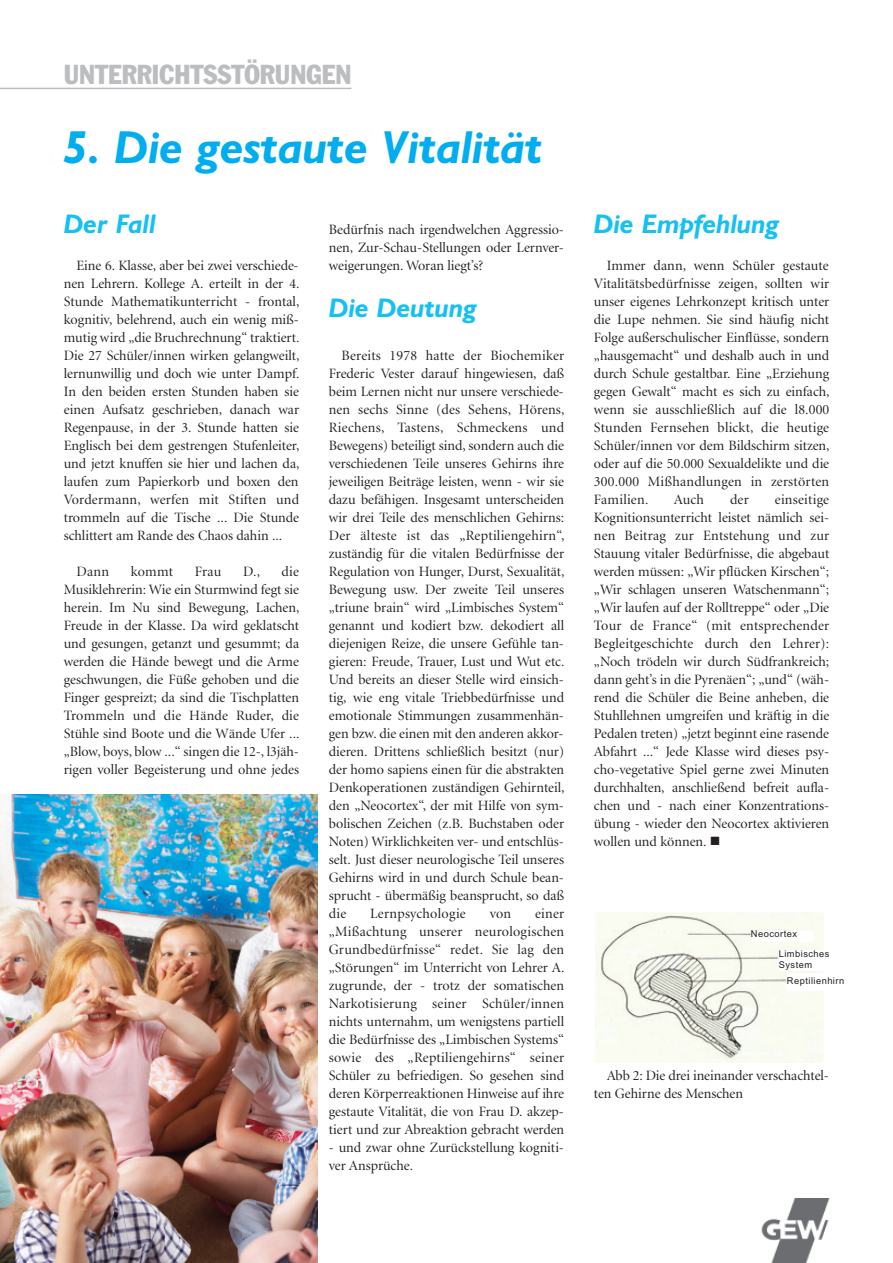
<style>
.page{position:relative;width:893px;height:1263px;background:#fff}
.page>*{position:absolute;margin:0;border:0;box-sizing:border-box;transform-origin:0 0}
.t1{font:italic 700 46.35px "Humanist 521 BT";color:#00aeef}
.t2{font:italic 700 27px "Humanist 521 BT";color:#15c0f2}
.t3{font:27px "Franklin Gothic Condensed";color:#bcbdc0}
.t4{font:14.25px/18px "Minion Display";color:#231f20;text-align:justify}
.t5{font:14.25px "Minion Display";letter-spacing:.02em;color:#231f20}
.t6{font:9.3px/19.8px "Arial";letter-spacing:.05em;color:#231f20}
</style>
<div class="page">
<hr style="left:0;top:88px;width:351px;height:1px;background:#bcbdc0">
<img style="left:761px;top:1198px;width:69px;height:65px">
<img style="left:595px;top:913px;width:228px;height:150px">
<div style="left:751px;top:931px;width:63px;height:10px;background:#fff"></div>
<div style="left:779px;top:950px;width:62px;height:21px;background:#fff"></div>
<div style="left:787px;top:973px;width:63px;height:17px;background:#fff"></div>
<img style="left:0;top:794px;width:318px;height:469px">
<h2 class="t3" style="left:64px;top:59px;width:289px">UNTERRICHTSSTÖRUNGEN</h2>
<h1 class="t1" style="left:64px;top:120px;width:480px">5. Die gestaute Vitalität</h1>
<h2 class="t2" style="left:64px;top:208px;width:94px">Der Fall</h2>
<p class="t4" style="left:64px;top:257px;width:237px;text-indent:13px">Eine 6. Klasse, aber bei zwei verschiede&shy;nen Lehrern. Kollege A. erteilt in der 4.<br>Stunde Mathematikunterricht - frontal, kognitiv, belehrend, auch ein wenig miß&shy;mutig wird „die Bruchrechnung“ traktiert.<br>Die 27 Schüler/innen wirken gelangweilt, lernunwillig und doch wie unter Dampf.<br>In den beiden ersten Stunden haben sie einen Aufsatz geschrieben, danach war Regenpause, in der 3. Stunde hatten sie Englisch bei dem gestrengen Stufenleiter, und jetzt knuffen sie hier und lachen da, laufen zum Papierkorb und boxen den Vordermann, werfen mit Stiften und trommeln auf die Tische ... Die Stunde schlittert am Rande des Chaos dahin ...</p>
<p class="t4" style="left:77px;top:563px;width:34px">Dann</p>
<p class="t4" style="left:131px;top:563px;width:44px">kommt</p>
<p class="t4" style="left:195px;top:563px;width:28px">Frau</p>
<p class="t4" style="left:243px;top:563px;width:18px">D.,</p>
<p class="t4" style="left:64px;top:563px;width:237px;text-indent:218px">die Musiklehrerin: Wie ein Sturmwind fegt sie herein. Im Nu sind Bewegung, Lachen, Freude in der Klasse. Da wird geklatscht und gesungen, getanzt und gesummt; da werden die Hände bewegt und die Arme geschwungen, die Füße gehoben und die Finger gespreizt; da sind die Tischplatten Trommeln und die Hände Ruder, die Stühle sind Boote und die Wände Ufer ... „Blow, boys, blow ...“ singen die 12-, l3jäh&shy;rigen voller Begeisterung und ohne jedes</p>
<p class="t4" style="left:329px;top:221px;width:237px">Bedürfnis nach irgendwelchen Aggressio&shy;nen, Zur-Schau-Stellungen oder Lernver&shy;weigerungen. Woran liegt’s?</p>
<h2 class="t2" style="left:329px;top:292px;width:150px">Die Deutung</h2>
<p class="t4" style="left:329px;top:347px;width:237px;text-indent:13px">Bereits 1978 hatte der Biochemiker Frederic Vester darauf hingewiesen, daß beim Lernen nicht nur unsere verschiede&shy;nen sechs Sinne (des Sehens, Hörens, Riechens, Tastens, Schmeckens und Bewegens) beteiligt sind, sondern auch die verschiedenen Teile unseres Gehirns ihre jeweiligen Beiträge leisten, wenn - wir sie dazu befähigen. Insgesamt unterscheiden wir drei Teile des menschlichen Gehirns:<br>Der älteste ist das „Reptiliengehirn“, zuständig für die vitalen Bedürfnisse der Regulation von Hunger, Durst, Sexualität, Bewegung usw. Der zweite Teil unseres „triune brain“ wird „Limbisches System“ genannt und kodiert bzw. dekodiert all diejenigen Reize, die unsere Gefühle tan&shy;gieren: Freude, Trauer, Lust und Wut etc.<br>Und bereits an dieser Stelle wird einsich&shy;tig, wie eng vitale Triebbedürfnisse und emotionale Stimmungen zusammenhän&shy;gen bzw. die einen mit den anderen akkor&shy;dieren. Drittens schließlich besitzt (nur) der homo sapiens einen für die abstrakten Denkoperationen zuständigen Gehirnteil, den „Neocortex“, der mit Hilfe von sym&shy;bolischen Zeichen (z.B. Buchstaben oder Noten) Wirklichkeiten ver- und entschlüs&shy;selt. Just dieser neurologische Teil unseres Gehirns wird in und durch Schule bean&shy;sprucht - übermäßig beansprucht, so daß die</p>
<p class="t5" style="left:370px;top:907px;width:97px">Lernpsychologie</p>
<p class="t4" style="left:490px;top:905px;width:23px">von</p>
<p class="t4" style="left:329px;top:905px;width:237px;text-indent:206px">einer „Mißachtung unserer neurologischen Grundbedürfnisse“ redet. Sie lag den „Störungen“ im Unterricht von Lehrer A. zugrunde, der - trotz der somatischen Narkotisierung seiner Schüler/innen nichts unternahm, um wenigstens partiell die Bedürfnisse des „Limbischen Systems“ sowie des „Reptiliengehirns“ seiner Schüler zu befriedigen. So gesehen sind deren Körperreaktionen Hinweise auf ihre gestaute Vitalität, die von Frau D. akzep&shy;tiert und zur Abreaktion gebracht werden</p>
<p class="t4" style="left:329px;top:1139px;width:237px">- und zwar ohne Zurückstellung kogniti&shy;ver Ansprüche.</p>
<h2 class="t2" style="left:594px;top:208px;width:187px">Die Empfehlung</h2>
<p class="t4" style="left:594px;top:257px;width:237px;text-indent:13px">Immer dann, wenn Schüler gestaute Vitalitätsbedürfnisse zeigen, sollten wir unser eigenes Lehrkonzept kritisch unter die Lupe nehmen. Sie sind häufig nicht Folge außerschulischer Einflüsse, sondern „hausgemacht“ und deshalb auch in und durch Schule gestaltbar. Eine „Erziehung gegen Gewalt“ macht es sich zu einfach, wenn sie ausschließlich auf die l8.000<br>Stunden Fernsehen blickt, die heutige Schüler/innen vor dem Bildschirm sitzen, oder auf die 50.000 Sexualdelikte und die 300.000 Mißhandlungen in zerstörten Familien.</p>
<p class="t4" style="left:674px;top:491px;width:32px">Auch</p>
<p class="t4" style="left:730px;top:491px;width:20px">der</p>
<p class="t4" style="left:594px;top:491px;width:237px;text-indent:181px">einseitige Kognitionsunterricht leistet nämlich sei&shy;nen Beitrag zur Entstehung und zur Stauung vitaler Bedürfnisse, die abgebaut werden müssen: „Wir pflücken Kirschen“; „Wir schlagen unseren Watschenmann“; „Wir laufen auf der Rolltreppe“ oder „Die Tour de France“ (mit entsprechender Begleitgeschichte durch den Lehrer): „Noch trödeln wir durch Südfrankreich; dann geht’s in die Pyrenäen“; „und“ (wäh&shy;rend die Schüler die Beine anheben, die Stuhllehnen umgreifen und kräftig in die Pedalen treten) „jetzt beginnt eine rasende Abfahrt ...“ Jede Klasse wird dieses psy&shy;cho-vegetative Spiel gerne zwei Minuten durchhalten, anschließend befreit aufla&shy;chen und - nach einer Konzentrations&shy;übung - wieder den Neocortex aktivieren wollen und können.</p>
<p class="t6" style="left:779px;top:924px;width:52px;text-indent:-28px">Neocortex<br>Limbisches</p>
<p class="t6" style="left:787px;top:956px;width:59px;line-height:16.4px;text-indent:-8px">System<br>Reptilienhirn</p>
<p class="t4" style="left:594px;top:1067px;width:236px;text-indent:13px">Abb 2: Die drei ineinander verschachtel&shy;ten Gehirne des Menschen</p>
</div>
